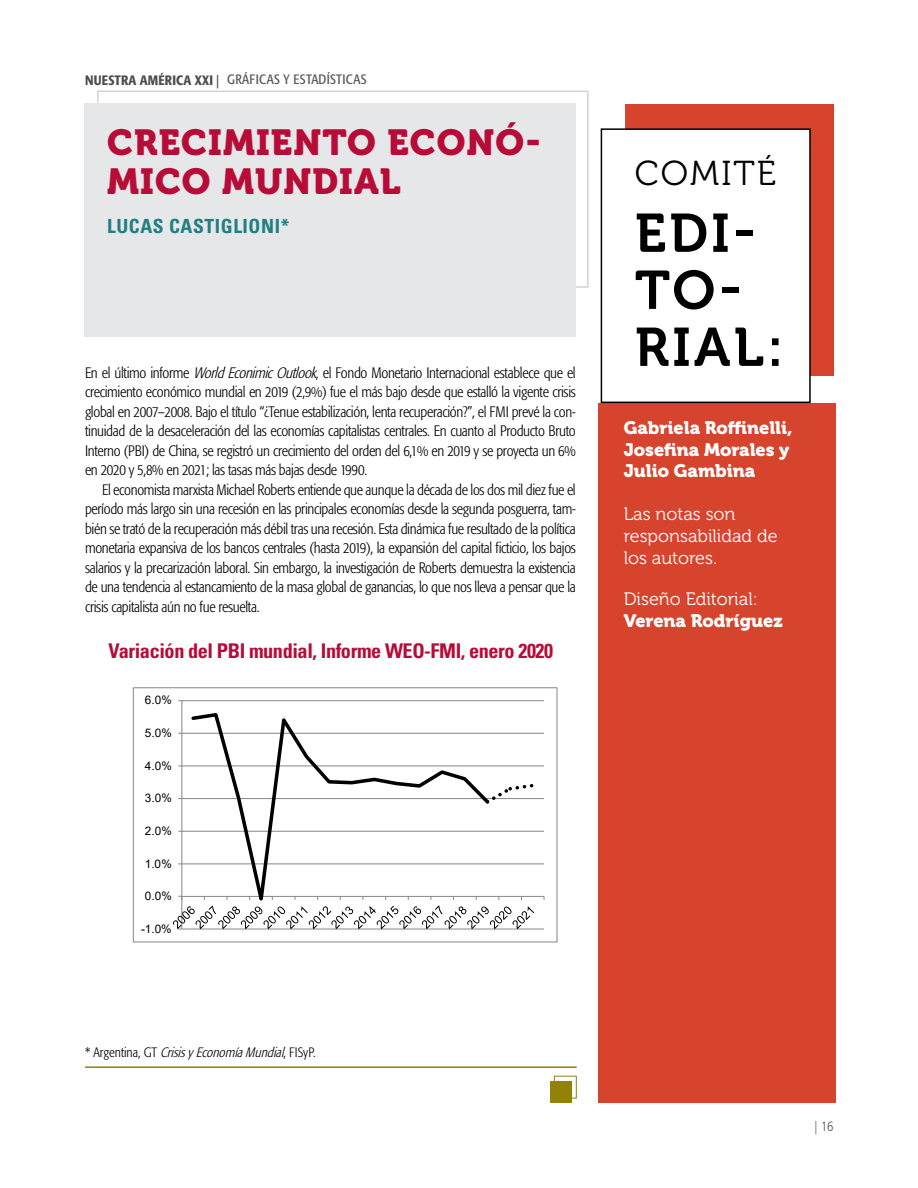
<style>
.page{position:relative;width:918px;height:1188px;background:#fff}
.page>*{position:absolute;margin:0;border:0;box-sizing:border-box;transform-origin:0 0}
.t1{font:54px/57px "Museo 700";letter-spacing:.06em;color:#000}
.t2{font:36px/39px "Museo 900";letter-spacing:.03em;color:#b70c38}
.t3{font:34.5px "Museo 300";letter-spacing:.06em;color:#000}
.t4{font:700 condensed 20.25px "Univers LT Std";letter-spacing:-.02em;color:#b70c38}
.t5{font:700 condensed 19.5px "Univers LT Std";letter-spacing:.03em;color:#207f83}
.t6{font:18px/21.6px "Museo 900";color:#fff}
.t7{font:18px/21.6px "Museo 300";color:#fff}
.t8{font:300 condensed 15px/19.5px "Formata";letter-spacing:-.02em;color:#000;text-align:justify}
.t9{font:italic 300 condensed 13.5px "Formata";color:#000}
.t10{font:condensed 13.5px "Formata";letter-spacing:.02em;color:#58595b}
.t11{font:500 condensed 13.5px "Formata";letter-spacing:.02em;color:#4d4d4f}
.t12{font:300 condensed 13.5px "Frutiger LT Std";color:#58595b}
.t13{font:11.85px "Arial";color:#000}
.t14{font:11.7px "Arial";color:#000}
.s1{font-weight:400}
.s2{font-style:italic}
.s3{font-style:normal}
</style>
<div class="page">
<div style="left:625px;top:104px;width:209px;height:271px;background:#d7442d"></div>
<div style="left:598px;top:403px;width:237px;height:700px;background:#d7442d"></div>
<div style="left:601px;top:129px;width:209px;height:273px;background:#fff"></div>
<div style="left:601px;top:128px;width:210px;height:275px;border:2px solid #000"></div>
<div style="left:554px;top:1076px;width:23px;height:22px;border:1px solid #938207"></div>
<div style="left:550px;top:1081px;width:22px;height:22px;background:#938207"></div>
<hr style="left:85px;top:1066px;width:492px;height:2px;background:#938207">
<div style="left:97px;top:91px;width:492px;height:197px;border:2px solid #d1d3d4"></div>
<div style="left:84px;top:103px;width:492px;height:234px;background:#e6e7e8"></div>
<hr style="left:182px;top:929px;width:362px;height:1px;background:#868686">
<hr style="left:182px;top:863px;width:362px;height:1px;background:#868686">
<hr style="left:182px;top:831px;width:362px;height:1px;background:#868686">
<hr style="left:182px;top:798px;width:362px;height:1px;background:#868686">
<hr style="left:182px;top:765px;width:362px;height:1px;background:#868686">
<hr style="left:182px;top:733px;width:362px;height:1px;background:#868686">
<hr style="left:182px;top:700px;width:362px;height:1px;background:#868686">
<hr style="left:181px;top:701px;width:1px;height:228px;background:#868686">
<hr style="left:182px;top:896px;width:362px;height:1px;background:#868686">
<svg style="left:492px;top:783px;width:42px;height:17px"></svg>
<svg style="left:189px;top:713px;width:303px;height:183px"></svg>
<svg style="left:173px;top:896px;width:361px;height:34px"></svg>
<div style="left:133px;top:688px;width:424px;height:254px;border:1px solid #868686"></div>
<p class="t11" style="left:85px;top:72px;width:136px">NUESTRA AMÉRICA XXI <span class="s1">|</span></p>
<p class="t10" style="left:227px;top:72px;width:141px">GRÁFICAS Y ESTADÍSTICAS</p>
<h2 class="t2" style="left:107px;top:124px;width:435px">CRECIMIENTO ECONÓ-<br>MICO MUNDIAL</h2>
<h3 class="t5" style="left:107px;top:214px;width:184px">LUCAS CASTIGLIONI*</h3>
<p class="t8" style="left:85px;top:363px;width:492px">En el último informe <span class="s2">WorldEconimicOutlook</span>, el Fondo Monetario Internacional establece que el crecimiento económico mundial en 2019 (2,9%) fue el más bajo desde que estalló la vigente crisis global en 2007–2008. Bajo el título “¿Tenue estabilización, lenta recuperación?”, el FMI prevé la con&shy;tinuidad de la desaceleración del las economías capitalistas centrales. En cuanto al Producto Bruto Interno (PBI) de China, se registró un crecimiento del orden del 6,1% en 2019 y se proyecta un 6% en 2020 y 5,8% en 2021; las tasas más bajas desde 1990.</p>
<p class="t8" style="left:85px;top:480px;width:492px;text-indent:17px">El economista marxista Michael Roberts entiende que aunque la década de los dos mil diez fue el período más largo sin una recesión en las principales economías desde la segunda posguerra, tam&shy;bién se trató de la recuperación más débil tras una recesión. Esta dinámica fue resultado de la política monetaria expansiva de los bancos centrales (hasta 2019), la expansión del capital ficticio, los bajos salarios y la precarización laboral. Sin embargo, la investigación de Roberts demuestra la existencia de una tendencia al estancamiento de la masa global de ganancias, lo que nos lleva a pensar que la crisis capitalista aún no fue resuelta.</p>
<h3 class="t4" style="left:109px;top:638px;width:446px">Variación del PBI mundial, Informe WEO-FMI, enero 2020</h3>
<p class="t14" style="left:145px;top:692px;width:28px">6.0%</p>
<p class="t14" style="left:145px;top:725px;width:28px">5.0%</p>
<p class="t14" style="left:145px;top:758px;width:28px">4.0%</p>
<p class="t14" style="left:145px;top:790px;width:28px">3.0%</p>
<p class="t14" style="left:145px;top:823px;width:28px">2.0%</p>
<p class="t13" style="left:145px;top:855px;width:28px">1.0%</p>
<p class="t14" style="left:145px;top:888px;width:28px">0.0%</p>
<p class="t14" style="left:141px;top:921px;width:32px">-1.0%</p>
<p class="t9" style="left:85px;top:1045px;width:232px"><span class="s3">* A r g e n t i n a , G T</span> Crisisy EconomíaMundial<span class="s3">, F I S y P.</span></p>
<h3 class="t3" style="left:635px;top:154px;width:143px">COMITÉ</h3>
<h1 class="t1" style="left:635px;top:205px;width:150px">EDI-<br>TO-<br>RIAL:</h1>
<p class="t6" style="left:624px;top:417px;width:171px">Gabriela Roffinelli,<br>Josefina Morales y<br>Julio Gambina</p>
<p class="t7" style="left:624px;top:504px;width:155px">Las notas son responsabilidad de los autores.</p>
<p class="t7" style="left:624px;top:588px;width:136px">Diseño Editorial:</p>
<p class="t6" style="left:624px;top:610px;width:161px">Verena Rodríguez</p>
<p class="t12" style="left:815px;top:1118px;width:21px">| 16</p>
</div>
